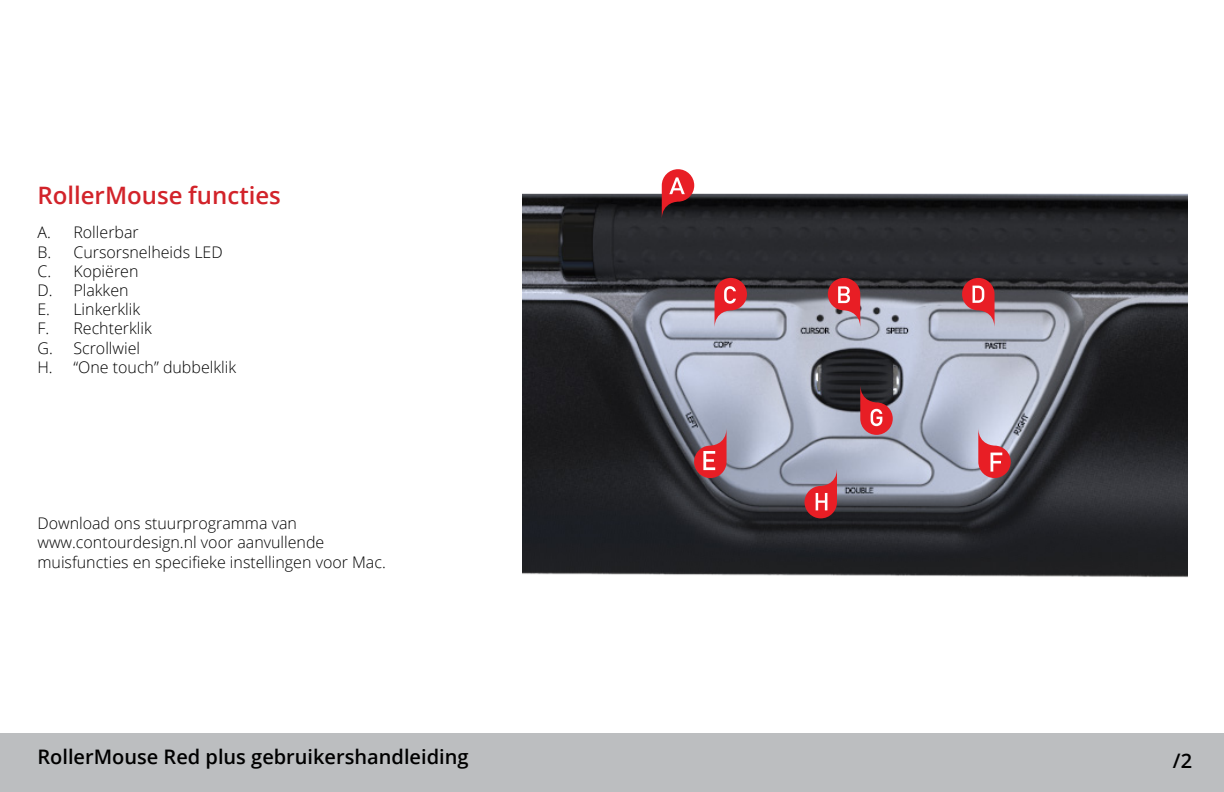
<style>
.page{position:relative;width:1224px;height:792px;background:#fff}
.page>*{position:absolute;margin:0;border:0;box-sizing:border-box;transform-origin:0 0}
.t1{font:600 24px "Open Sans";color:#d2232a}
.t2{font:600 20px "Open Sans";color:#000}
.t3{font:300 16px/19.2px "Open Sans";color:#000}
</style>
<div class="page">
<div style="left:0;top:733px;width:1224px;height:59px;background:#bcbec0"></div>
<img style="left:522px;top:186px;width:666px;height:392px">
<svg style="left:805px;top:468px;width:32px;height:50px;background:#c15b66"></svg>
<svg style="left:978px;top:428px;width:33px;height:50px;background:#d5707b"></svg>
<svg style="left:694px;top:428px;width:33px;height:50px;background:#bf5e68"></svg>
<svg style="left:962px;top:278px;width:33px;height:50px;background:#c7636c"></svg>
<svg style="left:715px;top:278px;width:32px;height:50px;background:#cd6670"></svg>
<svg style="left:828px;top:278px;width:32px;height:50px;background:#c9646d"></svg>
<svg style="left:662px;top:169px;width:32px;height:51px;background:#a23b40"></svg>
<svg style="left:860px;top:384px;width:33px;height:51px;background:#a03d43"></svg>
<h1 class="t1" style="left:37px;top:179px;width:245px">RollerMouse functies</h1>
<p class="t3" style="left:37px;top:222px;width:200px">A. Rollerbar<br>B. Cursorsnelheids LED<br>C. Kopiëren<br>D. Plakken<br>E. Linkerklik<br>F. Rechterklik<br>G. Scrollwiel<br>H. “One touch” dubbelklik</p>
<p class="t3" style="left:37px;top:513px;width:350px">Download ons stuurprogramma van www.contourdesign.nl voor aanvullende muisfuncties en specifieke instellingen voor Mac.</p>
<p class="t2" style="left:37px;top:743px;width:433px">RollerMouse Red plus gebruikershandleiding</p>
<p class="t2" style="left:1173px;top:747px;width:21px">/2</p>
</div>
